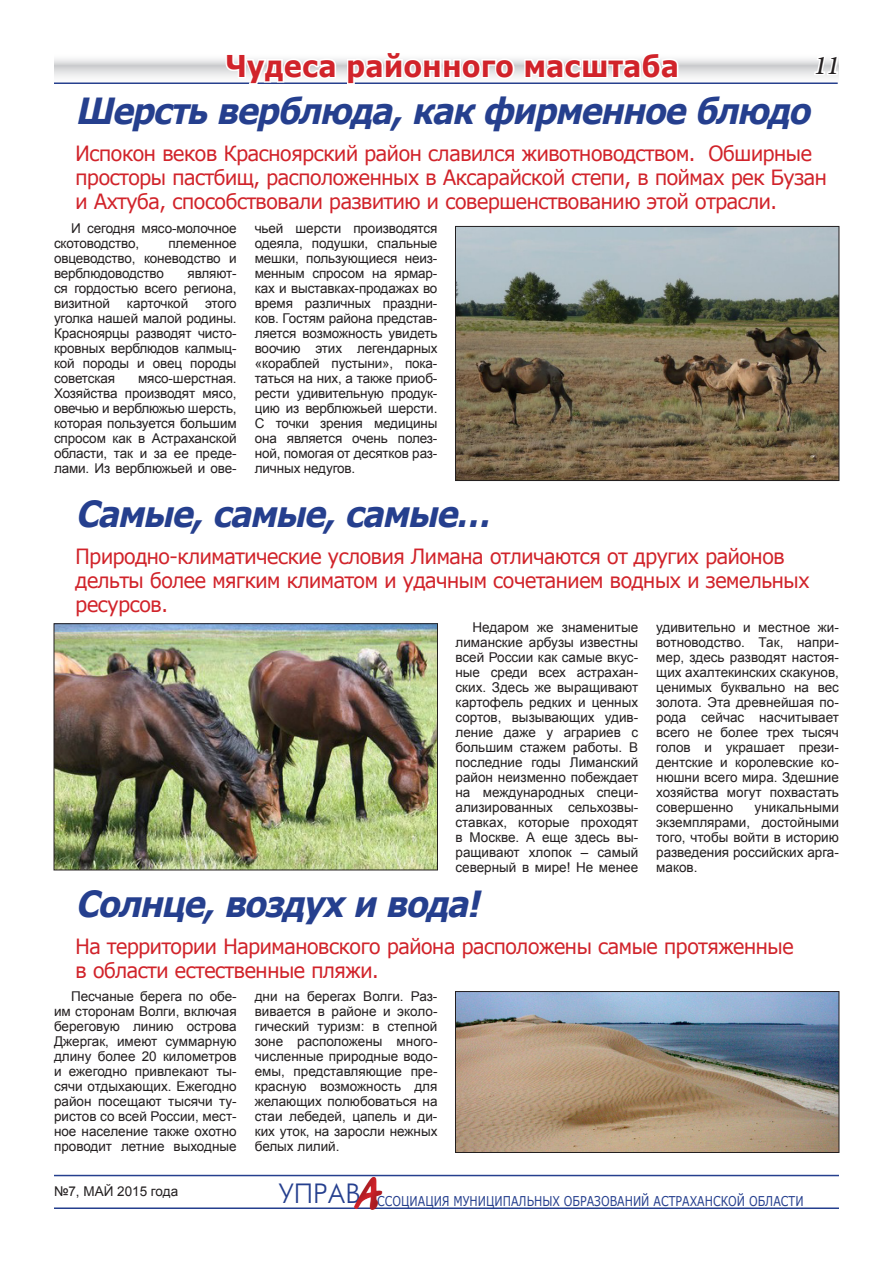
<style>
.page{position:relative;width:893px;height:1263px;background:#fff}
.page>*{position:absolute;margin:0;border:0;box-sizing:border-box;transform-origin:0 0}
.t1{font:44.7px "Tagir CTT";color:#d1232a}
.t2{font:italic 700 36px "Verdana";color:#253f8e;scale:.9 1}
.t3{font:700 30px "Verdana";color:#d1232a;scale:.91 1}
.t4{font:italic 500 27px "Minion Pro";color:#231f20}
.t5{font:21px/24px "Verdana";letter-spacing:-.05em;color:#d1232a;scale:.95 1}
.t6{font:13.5px/15px "Arial";letter-spacing:-.01em;color:#231f20;text-align:justify}
.t7{font:13.5px "Verdana";color:#253f8e;scale:.82 1}
</style>
<div class="page">
<hr style="left:54px;top:1175px;width:785px;height:1px;background:#253f8e">
<svg style="left:54px;top:59px;width:784px;height:25px"></svg>
<svg style="left:812px;top:59px;width:27px;height:18px"></svg>
<hr style="left:54px;top:1207px;width:785px;height:2px;background:#253f8e">
<div style="left:346px;top:1165px;width:58px;height:63px;background:#231f20;opacity:.5"></div>
<svg style="left:224px;top:59px;width:114px;height:25px"></svg>
<svg style="left:345px;top:59px;width:171px;height:25px"></svg>
<svg style="left:523px;top:59px;width:157px;height:22px"></svg>
<img style="left:457px;top:228px;width:380px;height:251px">
<div style="left:455px;top:226px;width:384px;height:255px;border:1px solid #231f20"></div>
<img style="left:56px;top:625px;width:380px;height:243px">
<div style="left:54px;top:623px;width:384px;height:247px;border:1px solid #231f20"></div>
<img style="left:457px;top:993px;width:380px;height:158px">
<div style="left:455px;top:991px;width:384px;height:162px;border:1px solid #231f20"></div>
<h3 class="t3" style="left:225px;top:47px;width:500px">Чудеса районного масштаба</h3>
<h2 class="t2" style="left:75px;top:88px;width:828px">Шерстьверблюда,какфирменноеблюдо</h2>
<h3 class="t5" style="left:75px;top:141px;width:793px">Испокон веков Красноярский район славился животноводством. Обширные просторы пастбищ, расположенных в Аксарайской степи, в поймах рек Бузан и Ахтуба, способствовали развитию и совершенствованию этой отрасли.</h3>
<h3 class="t4" style="left:814px;top:46px;width:27px">11</h3>
<p class="t6" style="left:54px;top:221px;width:184px;text-indent:17px">И сегодня мясо-молочное скотоводство,</p>
<p class="t6" style="left:54px;top:236px;width:184px;text-indent:114px">племенное овцеводство, коневодство и верблюдоводство</p>
<p class="t6" style="left:54px;top:266px;width:184px;text-indent:134px">являют&shy;ся гордостью всего региона, визитной карточкой этого уголка нашей малой родины.<br>Красноярцы разводят чисто&shy;кровных верблюдов калмыц&shy;кой породы и овец породы советская</p>
<p class="t6" style="left:54px;top:371px;width:184px;text-indent:84px">мясо-шерстная.<br>Хозяйства производят мясо, овечью и верблюжью шерсть, которая пользуется большим спросом как в Астраханской области, так и за ее преде&shy;лами. Из верблюжьей и ове-</p>
<p class="t6" style="left:255px;top:221px;width:184px">чьей шерсти производятся одеяла, подушки, спальные мешки, пользующиеся неиз&shy;менным спросом на ярмар&shy;ках и выставках-продажах во время различных праздни&shy;ков. Гостям района представ&shy;ляется возможность увидеть воочию этих легендарных «кораблей пустыни», пока&shy;таться на них, а также приоб&shy;рести удивительную продук&shy;цию из верблюжьей шерсти.<br>С точки зрения медицины она является очень полез&shy;ной, помогая от десятков раз&shy;личных недугов.</p>
<h2 class="t2" style="left:75px;top:491px;width:472px">Самые,самые,самые…</h2>
<h3 class="t5" style="left:75px;top:544px;width:775px">П риродно-климатические условия Лимана отличаются от других районов дельты более мягким климатом и удачным сочетанием водных и земельных ресурсов.</h3>
<p class="t6" style="left:455px;top:620px;width:184px;text-indent:17px">Недаром же знаменитые лиманские арбузы известны всей России как caмые вкус&shy;ные среди всех астрахан&shy;ских. Здесь же выращивают картофель редких и ценных сортов, вызывающих удив&shy;ление даже у аграриев с большим стажем работы. В последние годы Лиманский район неизменно побеждает на международных специ&shy;ализированных сельхозвы&shy;ставках, которые проходят в Москве. А еще здесь вы&shy;ращивают хлопок – самый северный в мире! Не менее</p>
<p class="t6" style="left:656px;top:620px;width:184px">удивительно и местное жи&shy;вотноводство. Так, напри&shy;мер, здесь разводят настоя&shy;щих ахалтекинских скакунов, ценимых буквально на вес золота. Эта древнейшая по&shy;рода сейчас насчитывает всего не более трех тысяч голов и украшает прези&shy;дентские и королевские ко&shy;нюшни всего мира. Здешние хозяйства могут похвастать совершенно</p>
<p class="t6" style="left:656px;top:800px;width:184px;text-indent:98px">уникальными экземплярами, достойными того, чтобы войти в историю разведения российских арга&shy;маков.</p>
<h2 class="t2" style="left:75px;top:881px;width:461px">Солнце,воздухи вода!</h2>
<h3 class="t5" style="left:75px;top:934px;width:758px">На территории Наримановского района расположены самые протяженные в области естественные пляжи.</h3>
<p class="t6" style="left:54px;top:989px;width:184px;text-indent:17px">Песчаные берега по обе&shy;им сторонам Волги, включая береговую линию острова Джергак, имеют суммарную длину более 20 километров и ежегодно привлекают ты&shy;сячи отдыхающих. Ежегодно район посещают тысячи ту&shy;ристов со всей России, мест&shy;ное население также охотно проводит летние выходные</p>
<p class="t6" style="left:255px;top:989px;width:184px">дни на берегах Волги. Раз&shy;вивается в районе и эколо&shy;гический туризм: в степной зоне расположены много&shy;численные природные водо&shy;емы, представляющие пре&shy;красную возможность для желающих полюбоваться на стаи лебедей, цапель и ди&shy;ких уток, на заросли нежных белых лилий.</p>
<p class="t6" style="left:54px;top:1184px;width:126px">№7, май 2015 года</p>
<h1 class="t1" style="left:354px;top:1166px;width:26px">А</h1>
<p class="t7" style="left:279px;top:1192px;width:642px"><sup>УПРАВ</sup> ссоциация муниципальных образований Астраханской области</p>
</div>
